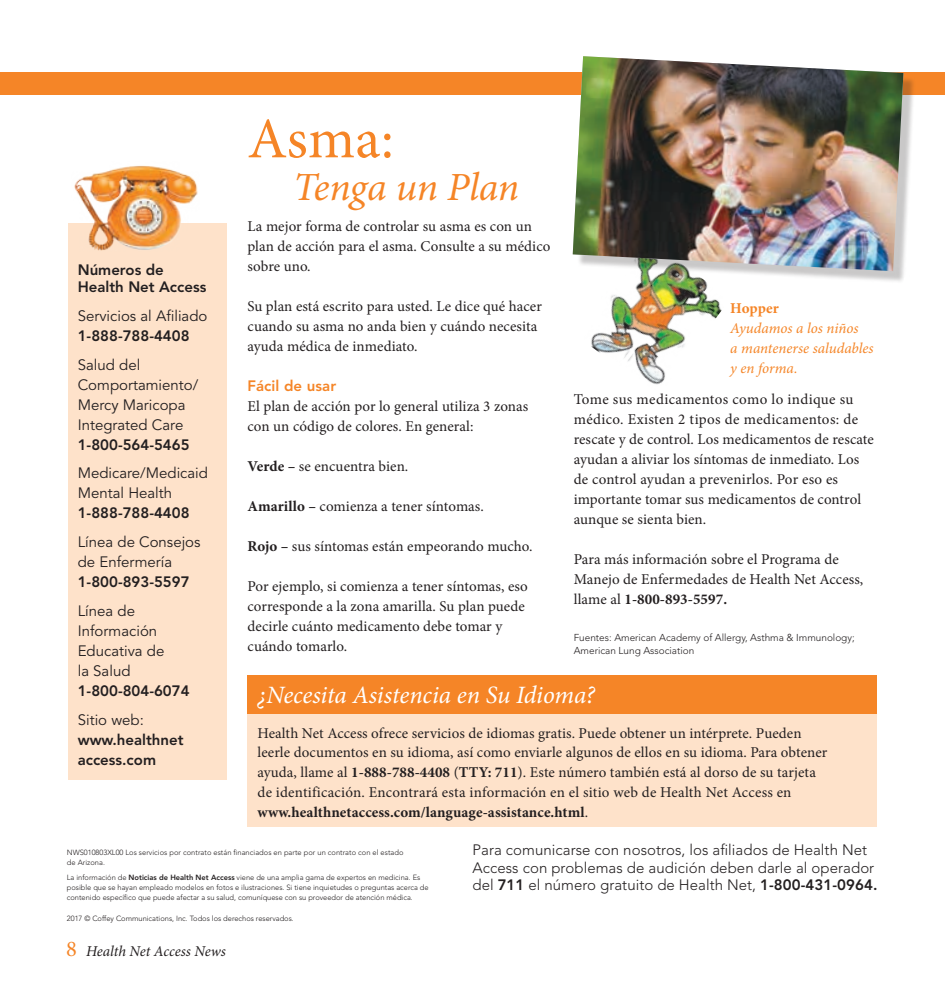
<style>
.page{position:relative;width:945px;height:990px;background:#fff}
.page>*{position:absolute;margin:0;border:0;box-sizing:border-box;transform-origin:0 0}
.t1{font:57.5px "Minion Pro";color:#f58527}
.t2{font:italic 40px "Minion Pro";letter-spacing:-.01em;color:#f58527}
.t3{font:italic 25px "Minion Pro";letter-spacing:-.01em;color:#fff}
.t4{font:15px/20px "Minion Pro";letter-spacing:.005em;color:#231f20}
.t5{font:15px/20px "Avenir LT Std";color:#231f20}
.t6{font:300 15px/17.5px "Avenir LT Std";letter-spacing:.005em;color:#231f20}
.t7{font:800 15px/17.5px "Avenir LT Std";color:#231f20}
.t8{font:italic 15px/20px "Minion Pro";color:#f58527}
.t9{font:italic 15px "Minion Pro";letter-spacing:-.005em;color:#231f20}
.t10{font:800 15px "Avenir LT Std";letter-spacing:.005em;color:#f58527}
.t11{font:700 15px "Minion Pro";letter-spacing:-.005em;color:#f58527}
.t12{font:300 10px/12.5px "Avenir LT Std";color:#231f20}
.t13{font:300 7.5px/10px "Avenir LT Std";color:#231f20}
.s1{font-weight:700}
.s2{font-weight:800}
.s3{font-style:normal;font-size:22.5px;color:#f58527}
</style>
<div class="page">
<div style="left:0;top:72px;width:945px;height:23px;background:#f58527"></div>
<div style="left:68px;top:223px;width:159px;height:557px;background:#fee2ca"></div>
<img style="left:591px;top:283px;width:131px;height:102px">
<img style="left:74px;top:165px;width:124px;height:86px">
<div style="left:577px;top:60px;width:339px;height:223px;background:#231f20;opacity:.25"></div>
<img style="left:573px;top:56px;width:330px;height:215px">
<div style="left:248px;top:712px;width:630px;height:116px;background:#fee2ca"></div>
<div style="left:248px;top:675px;width:630px;height:39px;background:#f58527"></div>
<p class="t7" style="left:78px;top:261px;width:130px">Números de<br>Health Net Access</p>
<p class="t5" style="left:78px;top:306px;width:131px">Servicios al Afiliado</p>
<p class="t7" style="left:78px;top:327px;width:113px">1-888-788-4408</p>
<p class="t5" style="left:78px;top:355px;width:122px">Salud del<br>Comportamiento/<br>Mercy Maricopa<br>Integrated Care</p>
<p class="t7" style="left:78px;top:436px;width:113px">1-800-564-5465</p>
<p class="t5" style="left:78px;top:464px;width:132px">Medicare/Medicaid<br>Mental Health</p>
<p class="t7" style="left:78px;top:504px;width:113px">1-888-788-4408</p>
<p class="t5" style="left:78px;top:532px;width:124px">Línea de Consejos de Enfermería</p>
<p class="t7" style="left:78px;top:573px;width:113px">1-800-893-5597</p>
<p class="t5" style="left:78px;top:601px;width:88px">Línea de<br>Información<br>Educativa de la Salud</p>
<p class="t7" style="left:78px;top:682px;width:113px">1-800-804-6074</p>
<p class="t5" style="left:78px;top:710px;width:68px">Sitio web:</p>
<p class="t7" style="left:78px;top:729px;width:107px;line-height:20px">www.healthnet access.com</p>
<h1 class="t1" style="left:248px;top:100px;width:148px">Asma:</h1>
<h2 class="t2" style="left:293px;top:160px;width:227px">Tenga un Plan</h2>
<p class="t4" style="left:248px;top:216px;width:304px">La mejor forma de controlar su asma es con un plan de acción para el asma. Consulte a su médico sobre uno.</p>
<p class="t4" style="left:248px;top:296px;width:296px">Su plan está escrito para usted. Le dice qué hacer cuando su asma no anda bien y cuándo necesita ayuda médica de inmediato.</p>
<p class="t10" style="left:248px;top:377px;width:90px">Fácil de usar</p>
<p class="t4" style="left:248px;top:396px;width:282px">El plan de acción por lo general utiliza 3 zonas con un código de colores. En general:</p>
<p class="t4" style="left:248px;top:456px;width:162px"><span class="s1">Verde –</span> se encuentra bien.</p>
<p class="t4" style="left:248px;top:496px;width:238px"><span class="s1">Amarillo –</span> comienza a tener síntomas.</p>
<p class="t4" style="left:248px;top:536px;width:287px"><span class="s1">Rojo –</span> sus síntomas están empeorando mucho.</p>
<p class="t4" style="left:248px;top:576px;width:282px">Por ejemplo, si comienza a tener síntomas, eso corresponde a la zona amarilla. Su plan puede decirle cuánto medicamento debe tomar y cuándo tomarlo.</p>
<p class="t11" style="left:730px;top:297px;width:50px">Hopper</p>
<p class="t8" style="left:730px;top:318px;width:145px">Ayudamos a los niños<br>a mantenerse saludables y en forma.</p>
<p class="t4" style="left:574px;top:389px;width:302px">Tome sus medicamentos como lo indique su médico. Existen 2 tipos de medicamentos: de rescate y de control. Los medicamentos de rescate ayudan a aliviar los síntomas de inmediato. Los de control ayudan a prevenirlos. Por eso es importante tomar sus medicamentos de control aunque se sienta bien.</p>
<p class="t4" style="left:574px;top:549px;width:291px">Para más información sobre el Programa de<br>Manejo de Enfermedades de Health Net Access, llame al <span class="s1">1-800-893-5597.</span></p>
<p class="t12" style="left:574px;top:632px;width:282px">Fuentes: American Academy of Allergy, Asthma &amp; Immunology;<br>American Lung Association</p>
<h3 class="t3" style="left:258px;top:677px;width:339px">¿Necesita Asistencia en Su Idioma?</h3>
<p class="t4" style="left:258px;top:723px;width:571px">Health Net Access ofrece servicios de idiomas gratis. Puede obtener un intérprete. Pueden leerle documentos en su idioma, así como enviarle algunos de ellos en su idioma. Para obtener ayuda, llame al <span class="s1">1-888-788-4408</span> (<span class="s1">TTY: 711</span>). Este número también está al dorso de su tarjeta de identificación. Encontrará esta información en el sitio web de Health Net Access en <span class="s1">www.healthnetaccess.com/language-assistance.html</span>.</p>
<p class="t13" style="left:67px;top:847px;width:338px">NWS010803XL00 Los servicios por contrato están financiados en parte por un contrato con el estado de Arizona.</p>
<p class="t13" style="left:67px;top:872px;width:363px">La información de <span class="s2">Noticias de Health Net Access</span> viene de una amplia gama de expertos en medicina. Es posible que se hayan empleado modelos en fotos e ilustraciones. Si tiene inquietudes o preguntas acerca de contenido específico que puede afectar a su salud, comuníquese con su proveedor de atención médica.</p>
<p class="t13" style="left:67px;top:914px;width:229px">2017 © Coffey Communications, Inc. Todos los derechos reservados.</p>
<p class="t9" style="left:66px;top:941px;width:161px"><span class="s3">8</span> Health Net Access News</p>
<p class="t6" style="left:472px;top:842px;width:407px">Para comunicarse con nosotros, los afiliados de Health Net<br>Access con problemas de audición deben darle al operador del <span class="s2">711</span> el número gratuito de Health Net, <span class="s2">1-800-431-0964.</span></p>
</div>
